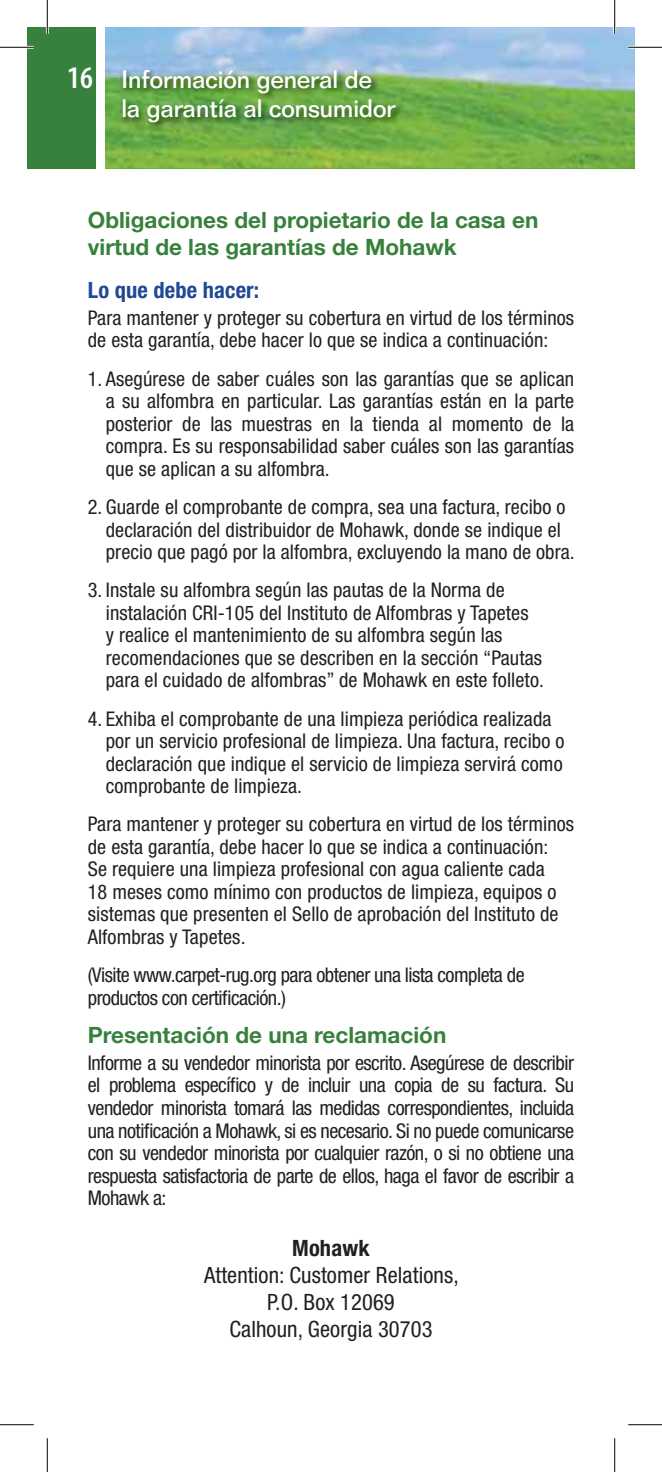
<style>
.page{position:relative;width:662px;height:1472px;background:#fff}
.page>*{position:absolute;margin:0;border:0;box-sizing:border-box;transform-origin:0 0}
.t1{font:500 24.75px/29.7px "Folio BT";letter-spacing:-.025em;color:#fff}
.t2{font:700 22.5px/27px "Helvetica Neue LT";color:#37813c}
.t3{font:condensed 22.5px/27px "Helvetica Neue LT";letter-spacing:.005em;color:#231f20;text-align:center}
.t4{font:700 condensed 22.5px "Helvetica Neue LT";letter-spacing:.005em;color:#224994}
.t5{font:condensed 20.25px/22.5px "Helvetica Neue LT";letter-spacing:.005em;color:#231f20}
.t6{font:condensed 20.25px/22.5px "Helvetica Neue LT";letter-spacing:-.025em;color:#231f20}
.s1{font-family:"Myriad Pro";font-weight:600;font-stretch:condensed;font-size:31.5px}
.s2{font-weight:700}
</style>
<div class="page">
<img style="left:105px;top:27px;width:529px;height:142px">
<div style="left:27px;top:27px;width:68px;height:142px;background:#37813c"></div>
<img style="left:121px;top:67px;width:283px;height:63px">
<hr style="left:0;top:46px;width:34px;height:3px;background:#fff">
<hr style="left:628px;top:46px;width:34px;height:3px;background:#fff">
<hr style="left:46px;top:0;width:3px;height:34px;background:#fff">
<hr style="left:613px;top:0;width:3px;height:34px;background:#fff">
<hr style="left:0;top:47px;width:34px;height:1px;background:#010202">
<hr style="left:628px;top:47px;width:34px;height:1px;background:#010202">
<hr style="left:0;top:1424px;width:34px;height:1px;background:#010202">
<hr style="left:628px;top:1424px;width:34px;height:1px;background:#010202">
<hr style="left:47px;top:0;width:1px;height:34px;background:#010202">
<hr style="left:47px;top:1438px;width:1px;height:33px;background:#010202">
<hr style="left:614px;top:0;width:1px;height:34px;background:#010202">
<hr style="left:614px;top:1438px;width:1px;height:33px;background:#010202">
<p class="t1" style="left:121px;top:67px;width:276px;text-indent:-54px"><span class="s1">16</span> Información general de la garantía al consumidor</p>
<p class="t2" style="left:88px;top:209px;width:452px">Obligaciones del propietario de la casa en virtud de las garantías de Mohawk</p>
<p class="t4" style="left:88px;top:282px;width:173px">Lo que debe hacer:</p>
<p class="t5" style="left:88px;top:309px;width:488px">Para mantener y proteger su cobertura en virtud de los términos de esta garantía, debe hacer lo que se indica a continuación:</p>
<p class="t5" style="left:106px;top:370px;width:470px;text-align:justify;text-indent:-18px">1. Asegúrese de saber cuáles son las garantías que se aplican a su alfombra en particular. Las garantías están en la parte posterior de las muestras en la tienda al momento de la compra. Es su responsabilidad saber cuáles son las garantías que se aplican a su alfombra.</p>
<p class="t5" style="left:106px;top:498px;width:470px;text-indent:-18px">2. Guarde el comprobante de compra, sea una factura, recibo o declaración del distribuidor de Mohawk, donde se indique el precio que pagó por la alfombra, excluyendo la mano de obra.</p>
<p class="t5" style="left:106px;top:581px;width:439px;text-indent:-18px">3. Instale su alfombra según las pautas de la Norma de instalación CRI-105 del Instituto de Alfombras y Tapetes<br>y realice el mantenimiento de su alfombra según las recomendaciones que se describen en la sección “Pautas para el cuidado de alfombras” de Mohawk en este folleto.</p>
<p class="t5" style="left:106px;top:709px;width:460px;text-indent:-18px">4. Exhiba el comprobante de una limpieza periódica realizada por un servicio profesional de limpieza. Una factura, recibo o declaración que indique el servicio de limpieza servirá como comprobante de limpieza.</p>
<p class="t5" style="left:88px;top:815px;width:488px">Para mantener y proteger su cobertura en virtud de los términos de esta garantía, debe hacer lo que se indica a continuación:<br>Se requiere una limpieza profesional con agua caliente cada<br>18 meses como mínimo con productos de limpieza, equipos o sistemas que presenten el Sello de aprobación del Instituto de Alfombras y Tapetes.</p>
<p class="t6" style="left:88px;top:966px;width:438px">(Visite www.carpet-rug.org para obtener una lista completa de productos con certificación.)</p>
<p class="t2" style="left:88px;top:1024px;width:360px">Presentación de una reclamación</p>
<p class="t5" style="left:88px;top:1054px;width:488px;text-align:justify">Informe a su vendedor minorista por escrito. Asegúrese de describir el problema específico y de incluir una copia de su factura. Su vendedor minorista tomará las medidas correspondientes, incluida una notificación a Mohawk, si es necesario. Si no puede comunicarse con su vendedor minorista por cualquier razón, o si no obtiene una respuesta satisfactoria de parte de ellos, haga el favor de escribir a Mohawk a:</p>
<p class="t3" style="left:204px;top:1237px;width:256px"><span class="s2">Mohawk<br></span>Attention: Customer Relations,<br>P.O. Box 12069<br>Calhoun, Georgia 30703</p>
</div>
